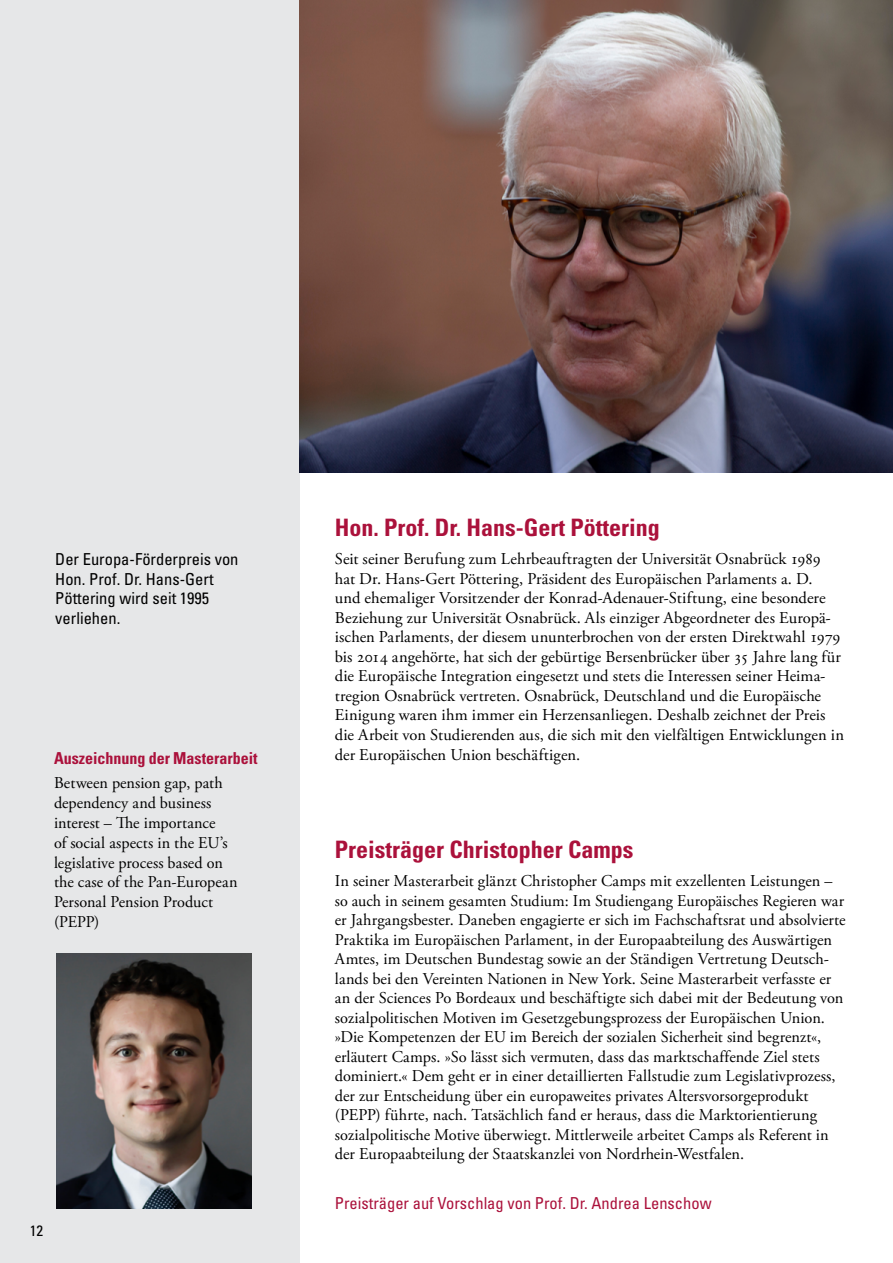
<style>
.page{position:relative;width:893px;height:1263px;background:#fff}
.page>*{position:absolute;margin:0;border:0;box-sizing:border-box;transform-origin:0 0}
.t1{font:700 condensed 24px "Univers LT Std";color:#ab113b}
.t2{font:16.5px/19.5px "Adobe Garamond Pro";letter-spacing:.005em;color:#000}
.t3{font:condensed 16.5px/19.8px "Univers LT Std";color:#000}
.t4{font:condensed 16.5px "Univers LT Std";color:#ab113b}
.t5{font:700 condensed 16.5px "Univers LT Std";color:#ab113b}
.t6{font:condensed 15px "Univers LT Std";color:#000}
</style>
<div class="page">
<div style="left:0;top:0;width:300px;height:1263px;background:#e6e7e8"></div>
<img style="left:56px;top:954px;width:196px;height:255px">
<img style="left:300px;top:0;width:593px;height:472px">
<p class="t3" style="left:55px;top:549px;width:185px">Der Europa-Förderpreis von<br>Hon. Prof. Dr. Hans-Gert<br>Pöttering wird seit 1995 verliehen.</p>
<p class="t5" style="left:54px;top:748px;width:205px">Auszeichnung der Masterarbeit</p>
<p class="t2" style="left:54px;top:774px;width:185px">Between pension gap, path dependency and business interest – The importance<br>of social aspects in the EU’s legislative process based on the case of the Pan-European<br>Personal Pension Product (PEPP)</p>
<p class="t6" style="left:30px;top:1221px;width:15px">12</p>
<h1 class="t1" style="left:335px;top:513px;width:326px">Hon. Prof. Dr. Hans-Gert Pöttering</h1>
<p class="t2" style="left:335px;top:550px;width:511px">Seit seiner Berufung zum Lehrbeauftragten der Universität Osnabrück 1989 hat Dr. Hans-Gert Pöttering, Präsident des Europäischen Parlaments a. D.<br>und ehemaliger Vorsitzender der Konrad-Adenauer-Stiftung, eine besondere Beziehung zur Universität Osnabrück. Als einziger Abgeordneter des Europä&shy;ischen Parlaments, der diesem ununterbrochen von der ersten Direktwahl 1979 bis 2014 angehörte, hat sich der gebürtige Bersenbrücker über 35 Jahre lang für die Europäische Integration eingesetzt und stets die Interessen seiner Heima&shy;tregion Osnabrück vertreten. Osnabrück, Deutschland und die Europäische Einigung waren ihm immer ein Herzensanliegen. Deshalb zeichnet der Preis die Arbeit von Studierenden aus, die sich mit den vielfältigen Entwicklungen in der Europäischen Union beschäftigen.</p>
<h1 class="t1" style="left:335px;top:835px;width:300px">Preisträger Christopher Camps</h1>
<p class="t2" style="left:335px;top:872px;width:512px">In seiner Masterarbeit glänzt Christopher Camps mit exzellenten Leistungen – so auch in seinem gesamten Studium: Im Studiengang Europäisches Regieren war er Jahrgangsbester. Daneben engagierte er sich im Fachschaftsrat und absolvierte Praktika im Europäischen Parlament, in der Europaabteilung des Auswärtigen Amtes, im Deutschen Bundestag sowie an der Ständigen Vertretung Deutsch&shy;lands bei den Vereinten Nationen in New York. Seine Masterarbeit verfasste er an der Sciences Po Bordeaux und beschäftigte sich dabei mit der Bedeutung von sozialpolitischen Motiven im Gesetzgebungsprozess der Europäischen Union. »Die Kompetenzen der EU im Bereich der sozialen Sicherheit sind begrenzt«, erläutert Camps. »So lässt sich vermuten, dass das marktschaffende Ziel stets dominiert.« Dem geht er in einer detaillierten Fallstudie zum Legislativprozess, der zur Entscheidung über ein europaweites privates Altersvorsorgeprodukt (PEPP) führte, nach. Tatsächlich fand er heraus, dass die Marktorientierung sozialpolitische Motive überwiegt. Mittlerweile arbeitet Camps als Referent in der Europaabteilung der Staatskanzlei von Nordrhein-Westfalen.</p>
<p class="t4" style="left:335px;top:1193px;width:378px">Preisträger auf Vorschlag von Prof. Dr. Andrea Lenschow</p>
</div>
